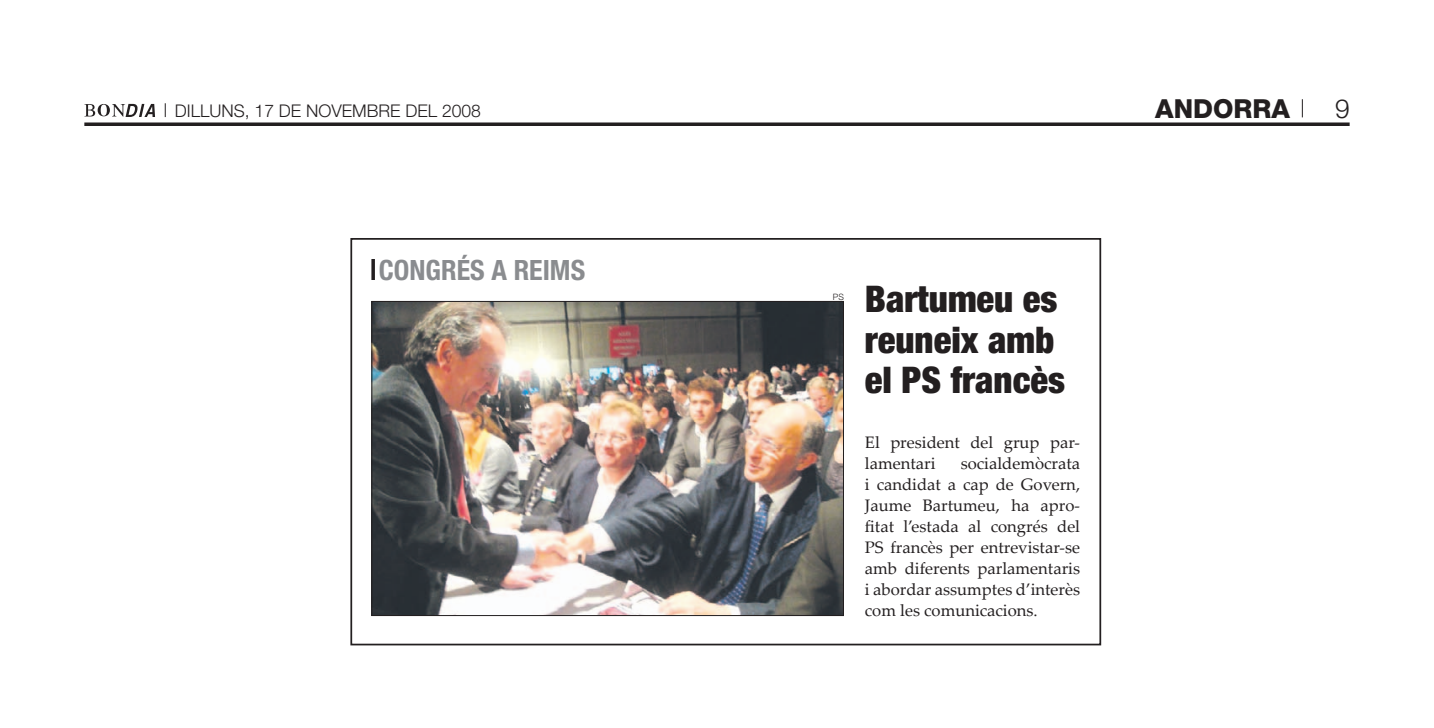
<style>
.page{position:relative;width:1434px;height:728px;background:#fff}
.page>*{position:absolute;margin:0;border:0;box-sizing:border-box;transform-origin:0 0}
.t1{font:900 condensed 36.75px/40.2px "Helvetica Neue LT Std";color:#231f20}
.t2{font:700 condensed 28px "Helvetica Neue LT Std";color:#8a8c8f}
.t3{font:800 26.25px "Helvetica Neue LT Std";color:#231f20}
.t4{font:300 26.25px "Helvetica Neue LT Std";color:#231f20}
.t5{font:300 17.5px "Helvetica Neue LT Std";color:#231f20}
.t6{font:16.62px/21px "Palatino Linotype";color:#231f20}
.t7{font:300 8.75px "Helvetica Neue LT Std";color:#231f20}
</style>
<div class="page">
<svg style="left:84px;top:122px;width:1265px;height:4px;background:#3e3a3b"></svg>
<svg style="left:84px;top:104px;width:71px;height:13px"></svg>
<svg style="left:1302px;top:99px;width:1px;height:18px"></svg>
<svg style="left:165px;top:103px;width:1px;height:14px"></svg>
<div style="left:350px;top:238px;width:751px;height:407px;border:2px solid #231f20"></div>
<img style="left:373px;top:303px;width:469px;height:311px">
<div style="left:371px;top:301px;width:473px;height:315px;border:1px solid #231f20"></div>
<svg style="left:371px;top:259px;width:4px;height:21px"></svg>
<p class="t5" style="left:175px;top:100px;width:308px">DILLUNS, 17 DE NOVEMBRE DEL 2008</p>
<h3 class="t3" style="left:1155px;top:93px;width:136px">ANDORRA</h3>
<h3 class="t4" style="left:1335px;top:93px;width:16px">9</h3>
<h2 class="t2" style="left:379px;top:253px;width:208px">CONGRÉS A REIMS</h2>
<p class="t7" style="left:833px;top:291px;width:13px">PS</p>
<h1 class="t1" style="left:865px;top:279px;width:202px">Bartumeu es reuneix amb el PS francès</h1>
<p class="t6" style="left:865px;top:431px;width:217px">El president del grup par&shy;lamentari</p>
<p class="t6" style="left:865px;top:452px;width:217px;text-align:justify;text-indent:96px">socialdemòcrata i candidat a cap de Govern, Jaume Bartumeu, ha apro&shy;fitat l’estada al congrés del PS francès per entrevistar-se amb diferents parlamentaris i abordar assumptes d’interès com les comunicacions.</p>
</div>
